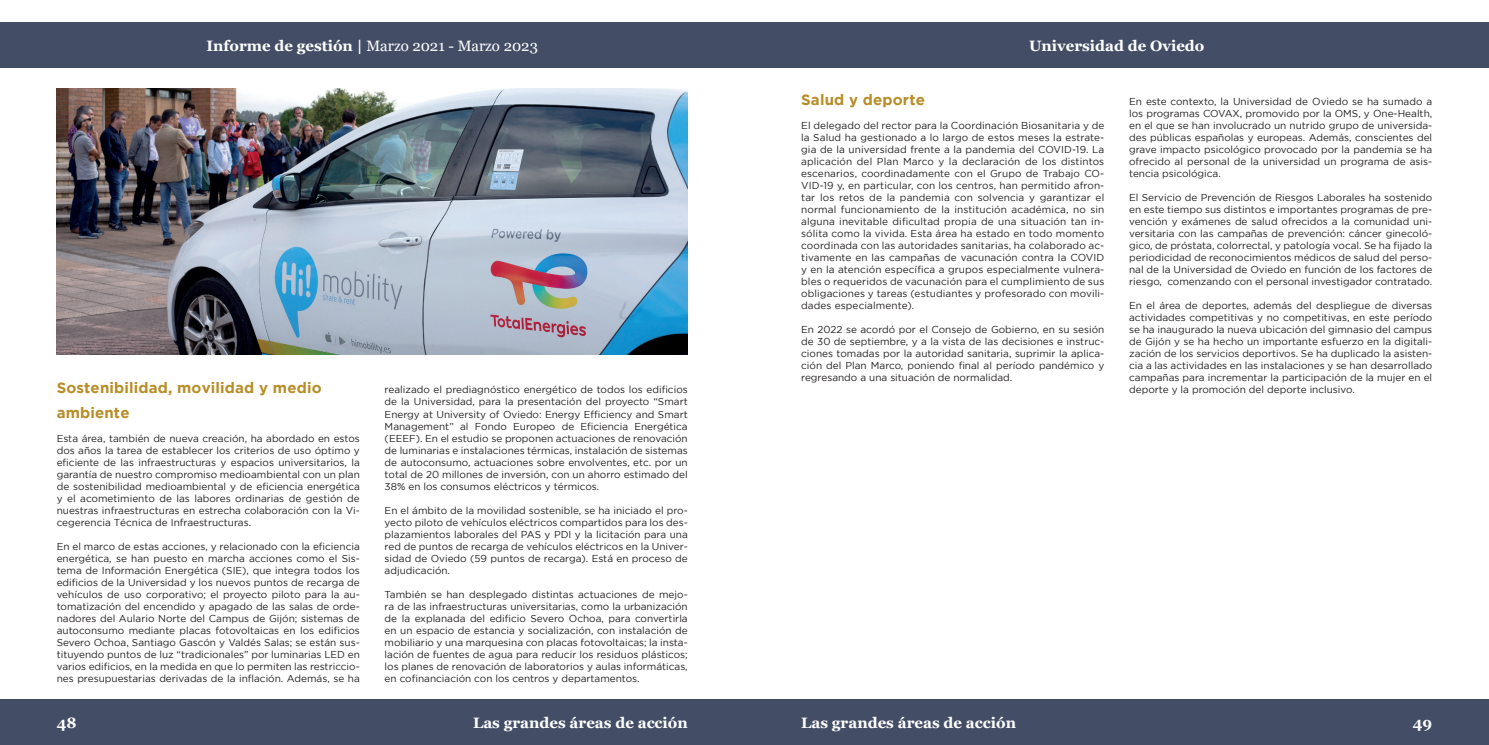
<style>
.page{position:relative;width:1489px;height:745px;background:#fff}
.page>*{position:absolute;margin:0;border:0;box-sizing:border-box;transform-origin:0 0}
.t1{font:700 15px "Georgia";color:#fff}
.t2{font:700 15px/24px "Gotham";letter-spacing:.01em;color:#b88d27}
.t3{font:15px "Georgia";color:#fff}
.t4{font:10px/12px "Gotham";color:#231f20;text-align:justify}
.s1{font-weight:700}
</style>
<div class="page">
<div style="left:0;top:22px;width:1488px;height:46px;background:#434e66"></div>
<div style="left:0;top:699px;width:1488px;height:45px;background:#434e66"></div>
<img style="left:57px;top:89px;width:630px;height:265px">
<h1 class="t3" style="left:206px;top:36px;width:333px"><span class="s1">Informe de gestión |</span> Marzo 2021 - Marzo 2023</h1>
<h1 class="t2" style="left:57px;top:375px;width:266px">Sostenibilidad, movilidad y medio ambiente</h1>
<p class="t4" style="left:57px;top:431px;width:304px">Esta área, también de nueva creación, ha abordado en estos dos años la tarea de establecer los criterios de uso óptimo y eficiente de las infraestructuras y espacios universitarios, la garantía de nuestro compromiso medioambiental con un plan de sostenibilidad medioambiental y de eficiencia energética y el acometimiento de las labores ordinarias de gestión de nuestras infraestructuras en estrecha colaboración con la Vi&shy;cegerencia Técnica de Infraestructuras.</p>
<p class="t4" style="left:57px;top:539px;width:304px">En el marco de estas acciones, y relacionado con la eficiencia energética, se han puesto en marcha acciones como el Sis&shy;tema de Información Energética (SIE), que integra todos los edificios de la Universidad y los nuevos puntos de recarga de vehículos de uso corporativo; el proyecto piloto para la au&shy;tomatización del encendido y apagado de las salas de orde&shy;nadores del Aulario Norte del Campus de Gijón; sistemas de autoconsumo mediante placas fotovoltaicas en los edificios Severo Ochoa, Santiago Gascón y Valdés Salas; se están sus&shy;tituyendo puntos de luz “tradicionales” por luminarias LED en varios edificios, en la medida en que lo permiten las restriccio&shy;nes presupuestarias derivadas de la inflación. Además, se ha</p>
<p class="t4" style="left:384px;top:383px;width:304px">realizado el prediagnóstico energético de todos los edificios de la Universidad, para la presentación del proyecto “Smart Energy at University of Oviedo: Energy Efficiency and Smart Management” al Fondo Europeo de Eficiencia Energética (EEEF). En el estudio se proponen actuaciones de renovación de luminarias e instalaciones térmicas, instalación de sistemas de autoconsumo, actuaciones sobre envolventes, etc. por un total de 20 millones de inversión, con un ahorro estimado del 38% en los consumos eléctricos y térmicos.</p>
<p class="t4" style="left:384px;top:503px;width:304px">En el ámbito de la movilidad sostenible, se ha iniciado el pro&shy;yecto piloto de vehículos eléctricos compartidos para los des&shy;plazamientos laborales del PAS y PDI y la licitación para una red de puntos de recarga de vehículos eléctricos en la Univer&shy;sidad de Oviedo (59 puntos de recarga). Está en proceso de adjudicación.</p>
<p class="t4" style="left:384px;top:587px;width:304px">También se han desplegado distintas actuaciones de mejo&shy;ra de las infraestructuras universitarias, como la urbanización de la explanada del edificio Severo Ochoa, para convertirla en un espacio de estancia y socialización, con instalación de mobiliario y una marquesina con placas fotovoltaicas; la insta&shy;lación de fuentes de agua para reducir los residuos plásticos; los planes de renovación de laboratorios y aulas informáticas, en cofinanciación con los centros y departamentos.</p>
<h1 class="t1" style="left:1029px;top:36px;width:177px">Universidad de Oviedo</h1>
<h1 class="t2" style="left:801px;top:87px;width:125px">Salud y deporte</h1>
<p class="t4" style="left:801px;top:119px;width:304px">El delegado del rector para la Coordinación Biosanitaria y de la Salud ha gestionado a lo largo de estos meses la estrate&shy;gia de la universidad frente a la pandemia del COVID-19. La aplicación del Plan Marco y la declaración de los distintos escenarios, coordinadamente con el Grupo de Trabajo CO-VID-19 y, en particular, con los centros, han permitido afron&shy;tar los retos de la pandemia con solvencia y garantizar el normal funcionamiento de la institución académica, no sin alguna inevitable dificultad propia de una situación tan in&shy;sólita como la vivida. Esta área ha estado en todo momento coordinada con las autoridades sanitarias, ha colaborado ac&shy;tivamente en las campañas de vacunación contra la COVID y en la atención específica a grupos especialmente vulnera&shy;bles o requeridos de vacunación para el cumplimiento de sus obligaciones y tareas (estudiantes y profesorado con movili&shy;dades especialmente).</p>
<p class="t4" style="left:801px;top:323px;width:304px">En 2022 se acordó por el Consejo de Gobierno, en su sesión de 30 de septiembre, y a la vista de las decisiones e instruc&shy;ciones tomadas por la autoridad sanitaria, suprimir la aplica&shy;ción del Plan Marco, poniendo final al período pandémico y regresando a una situación de normalidad.</p>
<p class="t4" style="left:1129px;top:95px;width:304px">En este contexto, la Universidad de Oviedo se ha sumado a los programas COVAX, promovido por la OMS, y One-Health, en el que se han involucrado un nutrido grupo de universida&shy;des públicas españolas y europeas. Además, conscientes del grave impacto psicológico provocado por la pandemia se ha ofrecido al personal de la universidad un programa de asis&shy;tencia psicológica.</p>
<p class="t4" style="left:1129px;top:191px;width:304px">El Servicio de Prevención de Riesgos Laborales ha sostenido en este tiempo sus distintos e importantes programas de pre&shy;vención y exámenes de salud ofrecidos a la comunidad uni&shy;versitaria con las campañas de prevención: cáncer ginecoló&shy;gico, de próstata, colorrectal, y patología vocal. Se ha fijado la periodicidad de reconocimientos médicos de salud del perso&shy;nal de la Universidad de Oviedo en función de los factores de riesgo, comenzando con el personal investigador contratado.</p>
<p class="t4" style="left:1129px;top:299px;width:304px">En el área de deportes, además del despliegue de diversas actividades competitivas y no competitivas, en este período se ha inaugurado la nueva ubicación del gimnasio del campus de Gijón y se ha hecho un importante esfuerzo en la digitali&shy;zación de los servicios deportivos. Se ha duplicado la asisten&shy;cia a las actividades en las instalaciones y se han desarrollado campañas para incrementar la participación de la mujer en el deporte y la promoción del deporte inclusivo.</p>
<h1 class="t1" style="left:473px;top:712px;width:216px">Las grandes áreas de acción</h1>
<h1 class="t1" style="left:801px;top:712px;width:216px">Las grandes áreas de acción</h1>
<h1 class="t1" style="left:57px;top:712px;width:21px">48</h1>
<h1 class="t1" style="left:1412px;top:712px;width:21px">49</h1>
</div>
